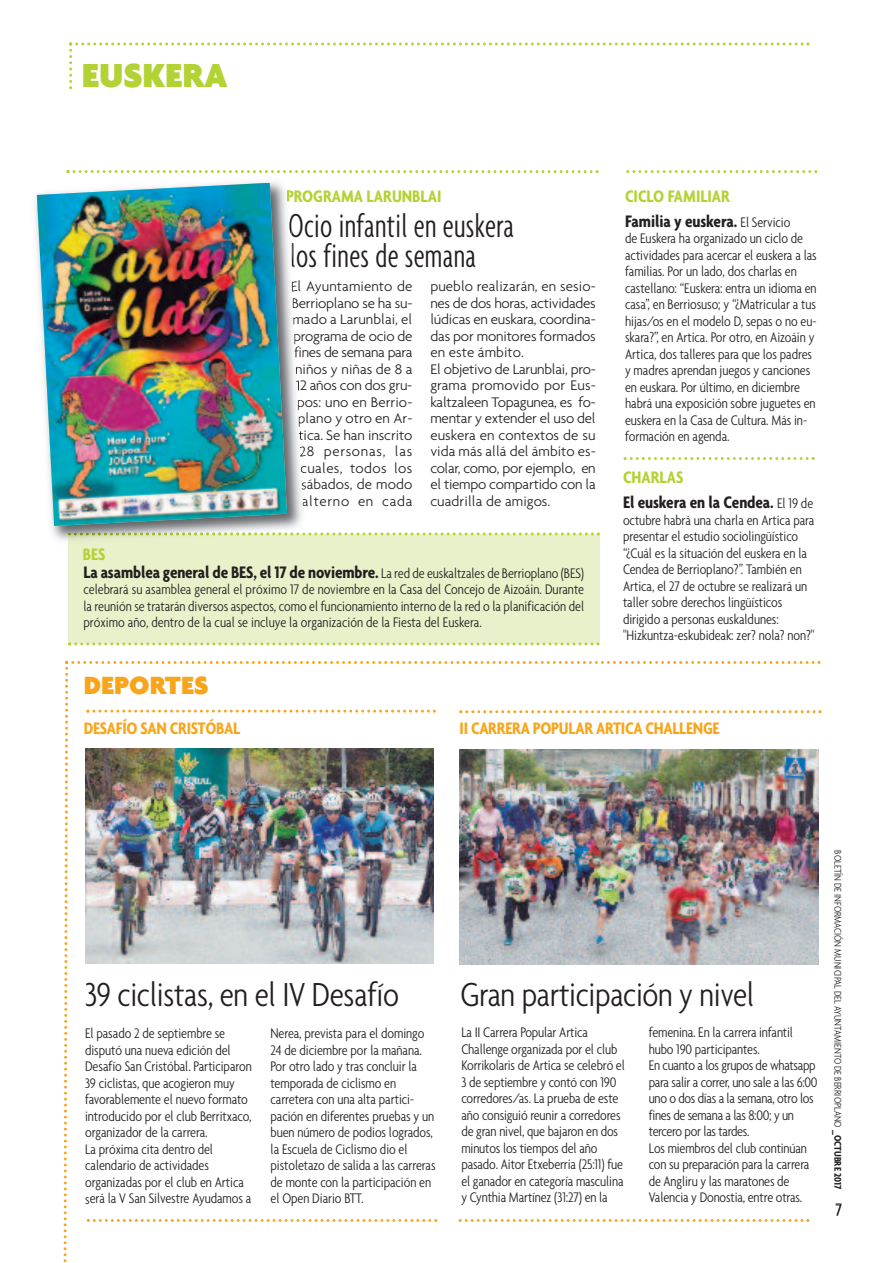
<style>
.page{position:relative;width:893px;height:1263px;background:#fff}
.page>*{position:absolute;margin:0;border:0;box-sizing:border-box;transform-origin:0 0}
.t1{font:300 condensed 36px "Agenda";letter-spacing:-.01em;color:#231f20}
.t2{font:300 extra-condensed 36px/30px "Agenda";letter-spacing:.01em;color:#231f20}
.t3{font:900 36px "Agenda";color:#b3d234}
.t4{font:900 27px "Agenda";color:#f9a51b}
.t5{font:700 condensed 18px/25px "Agenda";letter-spacing:-.01em;color:#231f20}
.t6{font:700 condensed 18px "Agenda";letter-spacing:-.015em;color:#f9a51b}
.t7{font:700 condensed 18px "Agenda";color:#b3d234}
.t8{font:300 condensed 18px "Agenda";color:#231f20}
.t9{font:300 condensed 15px/16.5px "Agenda";letter-spacing:-.005em;color:#231f20}
.t10{font:300 15px/16.5px "Agenda";letter-spacing:-.01em;color:#231f20;text-align:right}
.t11{font:300 condensed 10.5px "Agenda";color:#231f20}
.s1{font-weight:300;font-size:15px}
.s2{color:#b3d234}
.s3{font-weight:700}
</style>
<div class="page">
<svg style="left:69px;top:43px;width:740px;height:46px"></svg>
<svg style="left:67px;top:170px;width:531px;height:3px"></svg>
<svg style="left:626px;top:170px;width:191px;height:3px"></svg>
<svg style="left:63px;top:661px;width:758px;height:602px"></svg>
<img style="left:85px;top:749px;width:349px;height:215px">
<img style="left:459px;top:749px;width:360px;height:215px">
<div style="left:68px;top:534px;width:532px;height:109px;background:#e9f1cb"></div>
<svg style="left:272px;top:532px;width:328px;height:3px"></svg>
<svg style="left:68px;top:642px;width:531px;height:3px"></svg>
<svg style="left:624px;top:457px;width:191px;height:3px"></svg>
<img style="left:35px;top:181px;width:272px;height:353px">
<svg style="left:292px;top:281px;width:3px;height:13px"></svg>
<img style="left:293px;top:297px;width:3px;height:14px">
<svg style="left:293px;top:315px;width:3px;height:10px"></svg>
<svg style="left:294px;top:332px;width:4px;height:26px"></svg>
<svg style="left:296px;top:365px;width:6px;height:75px"></svg>
<svg style="left:300px;top:446px;width:5px;height:45px"></svg>
<svg style="left:302px;top:497px;width:4px;height:9px"></svg>
<svg style="left:287px;top:190px;width:3px;height:12px"></svg>
<img style="left:68px;top:534px;width:202px;height:5px">
<img style="left:68px;top:532px;width:90px;height:3px">
<img style="left:289px;top:215px;width:3px;height:22px">
<svg style="left:292px;top:243px;width:1px;height:25px"></svg>
<img style="left:37px;top:183px;width:250px;height:343px">
<h1 class="t3" style="left:82px;top:54px;width:147px">EUSKERA</h1>
<p class="t7" style="left:286px;top:185px;width:157px">PROGRAMA LARUNBLAI</p>
<h1 class="t2" style="left:288px;top:210px;width:227px">Ocio infantil en euskera los fines de semana</h1>
<p class="t7" style="left:83px;top:544px;width:24px">BES</p>
<p class="t10" style="left:291px;top:278px;width:123px">El Ayuntamiento de<br>Berrioplano se ha su&shy;mado a Larunblai, el programa de ocio de fines de semana para niños y niñas de 8 a<br>12 años con dos gru&shy;pos: uno en Berrio&shy;plano y otro en Ar&shy;tica. Se han inscrito<br>28 personas, las cuales, todos los sábados, de modo alterno en cada</p>
<p class="t10" style="left:430px;top:278px;width:167px;text-align:left">pueblo realizarán, en sesio&shy;nes de dos horas, actividades lúdicas en euskara, coordina&shy;das por monitores formados en este ámbito.<br>El objetivo de Larunblai, pro&shy;grama promovido por Eus&shy;kaltzaleen Topagunea, es fo&shy;mentar y extender el uso del euskera en contextos de su vida más allá del ámbito es&shy;colar, como, por ejemplo, en el tiempo compartido con la cuadrilla de amigos.</p>
<p class="t5" style="left:83px;top:559px;width:502px">La asamblea general de BES, el 17 de noviembre. <span class="s1">La red de euskaltzales de Berrioplano (BES)</span></p>
<p class="t9" style="left:83px;top:581px;width:502px;text-align:justify">celebrará su asamblea general el próximo 17 de noviembre en la Casa del Concejo de Aizoáin. Durante la reunión se tratarán diversos aspectos, como el funcionamiento interno de la red o la planificación del próximo año, dentro de la cual se incluye la organización de la Fiesta del Euskera.</p>
<h2 class="t4" style="left:84px;top:669px;width:126px">DEPORTES</h2>
<p class="t5" style="left:625px;top:183px;width:167px"><span class="s2">CICLO FAMILIAR<br></span>Familia y euskera. <span class="s1">El Servicio</span></p>
<p class="t9" style="left:625px;top:230px;width:193px">de Euskera ha organizado un ciclo de actividades para acercar el euskera a las familias. Por un lado, dos charlas en castellano: “Euskera: entra un idioma en casa”, en Berriosuso; y “¿Matricular a tus hijas/os en el modelo D, sepas o no eu&shy;skara?”, en Artica. Por otro, en Aizoáin y Artica, dos talleres para que los padres y madres aprendan juegos y canciones en euskara. Por último, en diciembre habrá una exposición sobre juguetes en euskera en la Casa de Cultura. Más in&shy;formación en agenda.</p>
<p class="t5" style="left:623px;top:464px;width:192px"><span class="s2">CHARLAS<br></span>El euskera en la Cendea. <span class="s1">El 19 de</span></p>
<p class="t9" style="left:623px;top:511px;width:193px">octubre habrá una charla en Artica para presentar el estudio sociolingüístico “¿Cuál es la situación del euskera en la Cendea de Berrioplano?”. También en Artica, el 27 de octubre se realizará un taller sobre derechos lingüísticos dirigido a personas euskaldunes: "Hizkuntza-eskubideak: zer? nola? non?"</p>
<p class="t6" style="left:84px;top:717px;width:158px">DESAFÍO SAN CRISTÓBAL</p>
<p class="t6" style="left:460px;top:717px;width:261px">II CARRERA POPULAR ARTICA CHALLENGE</p>
<h1 class="t1" style="left:85px;top:973px;width:316px">39 ciclistas, en el IV Desafío</h1>
<p class="t9" style="left:85px;top:1025px;width:168px">El pasado 2 de septiembre se disputó una nueva edición del<br>Desafío San Cristóbal. Participaron<br>39 ciclistas, que acogieron muy favorablemente el nuevo formato introducido por el club Berritxaco, organizador de la carrera.<br>La próxima cita dentro del calendario de actividades organizadas por el club en Artica será la V San Silvestre Ayudamos a</p>
<p class="t9" style="left:270px;top:1025px;width:167px">Nerea, prevista para el domingo<br>24 de diciembre por la mañana.<br>Por otro lado y tras concluir la temporada de ciclismo en carretera con una alta partici&shy;pación en diferentes pruebas y un buen número de podios logrados, la Escuela de Ciclismo dio el pistoletazo de salida a las carreras de monte con la participación en el Open Diario BTT.</p>
<h1 class="t1" style="left:460px;top:972px;width:295px">Gran participación y nivel</h1>
<p class="t9" style="left:461px;top:1024px;width:165px">La II Carrera Popular Artica<br>Challenge organizada por el club<br>Korrikolaris de Artica se celebró el<br>3 de septiembre y contó con 190 corredores/as. La prueba de este año consiguió reunir a corredores de gran nivel, que bajaron en dos minutos los tiempos del año pasado. Aitor Etxeberria (25:11) fue el ganador en categoría masculina y Cynthia Martínez (31:27) en la</p>
<p class="t9" style="left:649px;top:1024px;width:170px">femenina. En la carrera infantil hubo 190 participantes.<br>En cuanto a los grupos de whatsapp para salir a correr, uno sale a las 6:00 uno o dos días a la semana, otro los fines de semana a las 8:00; y un tercero por las tardes.<br>Los miembros del club continúan con su preparación para la carrera de Angliru y las maratones de<br>Valencia y Donostia, entre otras.</p>
<p class="t11" style="left:844px;top:850px;width:340px;rotate:90deg">BOLETÍN DE INFORMACIÓN MUNICIPAL DEL AYUNTAMIENTO DE BERRIOPLANO <span class="s3">_OCTUBRE 2017</span></p>
<p class="t8" style="left:835px;top:1198px;width:8px">7</p>
</div>
